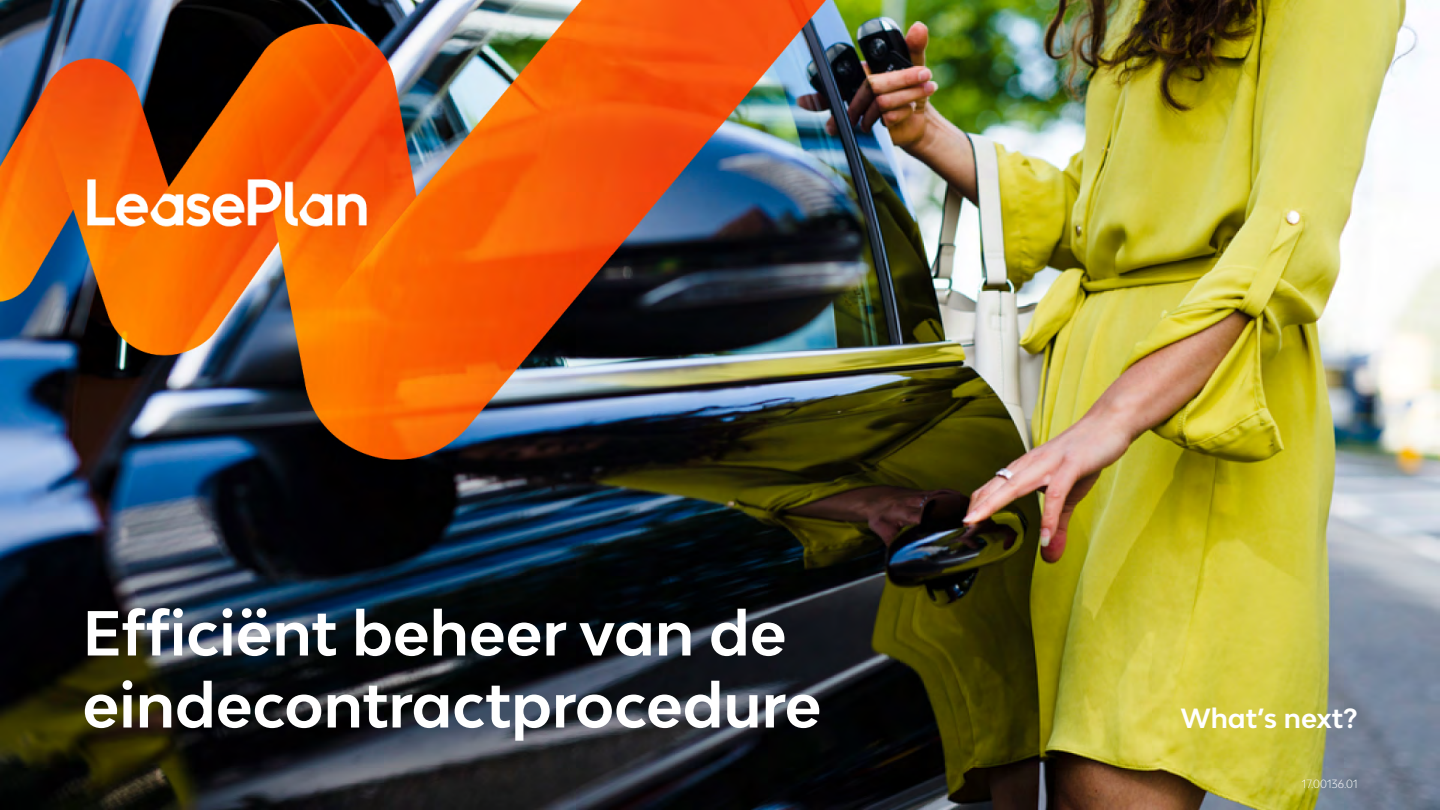
<style>
.page{position:relative;width:1440px;height:810px;background:#fff}
.page>*{position:absolute;margin:0;border:0;box-sizing:border-box;transform-origin:0 0}
.t1{font:700 60px "Lease Plan";color:#fff}
.t2{font:700 26.25px "Lease Plan";color:#fff}
.t3{font:300 11.25px "Lease Plan";color:#fff}
</style>
<div class="page">
<img style="left:0;top:0;width:1440px;height:810px">
<img style="left:0;top:0;width:856px;height:460px">
<svg style="left:338px;top:194px;width:28px;height:31px"></svg>
<svg style="left:87px;top:180px;width:245px;height:46px"></svg>
<p class="t1" style="left:82px;top:594px;width:706px">Efficiënt beheer van de</p>
<p class="t1" style="left:82px;top:666px;width:740px">eindecontractprocedure</p>
<p class="t2" style="left:1181px;top:701px;width:178px">What’s next?</p>
<p class="t3" style="left:1302px;top:776px;width:57px">17.00136.01</p>
</div>
